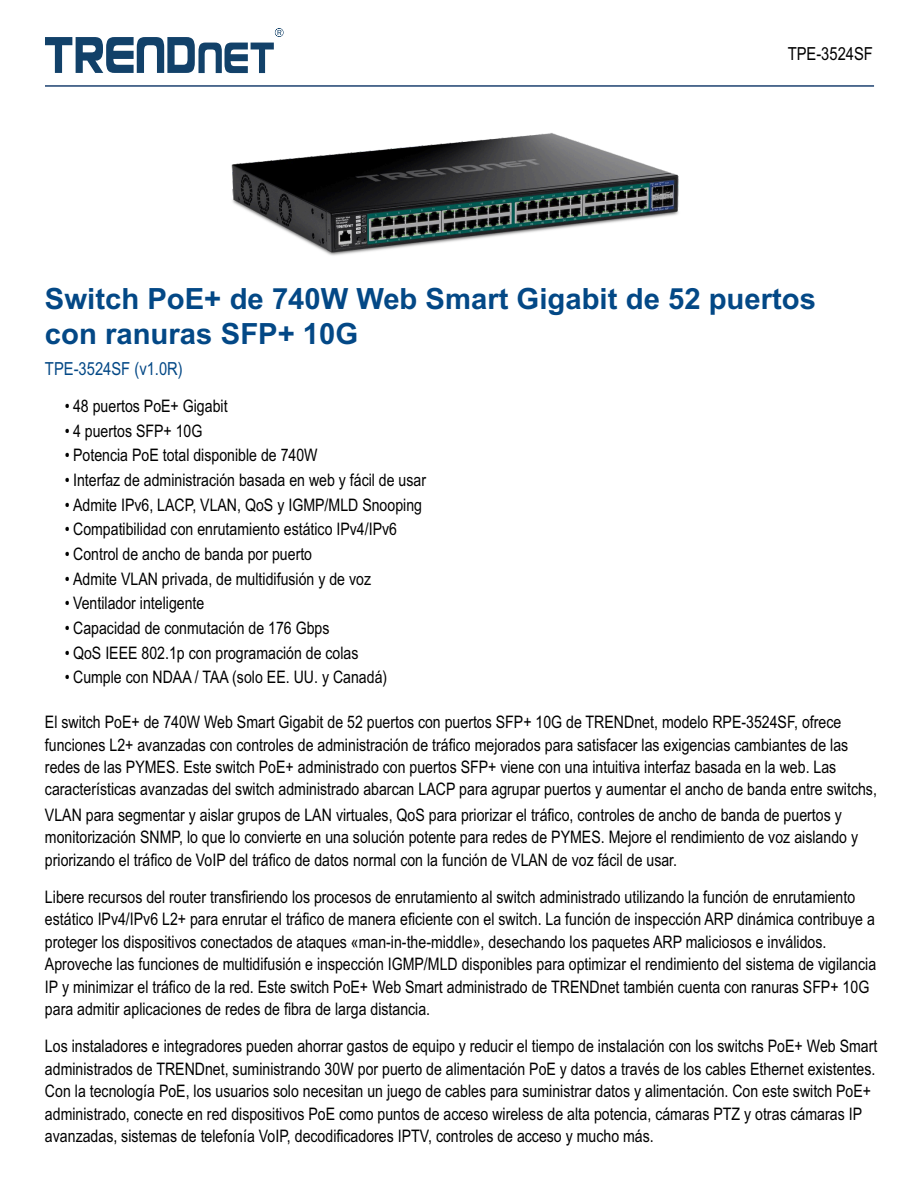
<style>
.page{position:relative;width:918px;height:1188px;background:#fff}
.page>*{position:absolute;margin:0;border:0;box-sizing:border-box;transform-origin:0 0}
.t1{font:700 29.25px/35.1px "Arial";color:#034886}
.t2{font:18px "Arial Narrow";color:#034886}
.t3{font:18px "Arial Narrow";color:#000}
.t4{font:17.25px/22.4px "Arial Narrow";color:#000}
</style>
<div class="page">
<svg style="left:45px;top:37px;width:186px;height:36px"></svg>
<img style="left:231px;top:28px;width:448px;height:228px">
<hr style="left:45px;top:85px;width:829px;height:2px;background:#32537d">
<p class="t3" style="left:788px;top:47px;width:87px">TPE-3524SF</p>
<h1 class="t1" style="left:45px;top:284px;width:773px">Switch PoE+ de 740W Web Smart Gigabit de 52 puertos con ranuras SFP+ 10G</h1>
<p class="t2" style="left:45px;top:362px;width:139px">TPE-3524SF (v1.0R)</p>
<p class="t4" style="left:65px;top:396px;width:164px">• 48 puertos PoE+ Gigabit</p>
<p class="t4" style="left:65px;top:421px;width:139px">• 4 puertos SFP+ 10G</p>
<p class="t4" style="left:65px;top:446px;width:254px">• Potencia PoE total disponible de 740W</p>
<p class="t4" style="left:65px;top:470px;width:363px">• Interfaz de administración basada en web y fácil de usar</p>
<p class="t4" style="left:65px;top:495px;width:359px">• Admite IPv6, LACP, VLAN, QoS y IGMP/MLD Snooping</p>
<p class="t4" style="left:65px;top:520px;width:334px">• Compatibilidad con enrutamiento estático IPv4/IPv6</p>
<p class="t4" style="left:65px;top:544px;width:249px">• Control de ancho de banda por puerto</p>
<p class="t4" style="left:65px;top:569px;width:308px">• Admite VLAN privada, de multidifusión y de voz</p>
<p class="t4" style="left:65px;top:594px;width:141px">• Ventilador inteligente</p>
<p class="t4" style="left:65px;top:618px;width:266px">• Capacidad de conmutación de 176 Gbps</p>
<p class="t4" style="left:65px;top:643px;width:295px">• QoS IEEE 802.1p con programación de colas</p>
<p class="t4" style="left:65px;top:668px;width:324px">• Cumple con NDAA / TAA (solo EE. UU. y Canadá)</p>
<p class="t4" style="left:45px;top:712px;width:833px">El switch PoE+ de 740W Web Smart Gigabit de 52 puertos con puertos SFP+ 10G de TRENDnet, modelo RPE-3524SF, ofrece funciones L2+ avanzadas con controles de administración de tráfico mejorados para satisfacer las exigencias cambiantes de las redes de las PYMES. Este switch PoE+ administrado con puertos SFP+ viene con una intuitiva interfaz basada en la web. Las características avanzadas del switch administrado abarcan LACP para agrupar puertos y aumentar el ancho de banda entre switchs,</p>
<p class="t4" style="left:45px;top:805px;width:815px">VLAN para segmentar y aislar grupos de LAN virtuales, QoS para priorizar el tráfico, controles de ancho de banda de puertos y monitorización SNMP, lo que lo convierte en una solución potente para redes de PYMES. Mejore el rendimiento de voz aislando y priorizando el tráfico de VoIP del tráfico de datos normal con la función de VLAN de voz fácil de usar.</p>
<p class="t4" style="left:45px;top:887px;width:833px">Libere recursos del router transfiriendo los procesos de enrutamiento al switch administrado utilizando la función de enrutamiento estático IPv4/IPv6 L2+ para enrutar el tráfico de manera eficiente con el switch. La función de inspección ARP dinámica contribuye a proteger los dispositivos conectados de ataques «man-in-the-middle», desechando los paquetes ARP maliciosos e inválidos.<br>Aproveche las funciones de multidifusión e inspección IGMP/MLD disponibles para optimizar el rendimiento del sistema de vigilancia IP y minimizar el tráfico de la red. Este switch PoE+ Web Smart administrado de TRENDnet también cuenta con ranuras SFP+ 10G para admitir aplicaciones de redes de fibra de larga distancia.</p>
<p class="t4" style="left:45px;top:1037px;width:834px">Los instaladores e integradores pueden ahorrar gastos de equipo y reducir el tiempo de instalación con los switchs PoE+ Web Smart administrados de TRENDnet, suministrando 30W por puerto de alimentación PoE y datos a través de los cables Ethernet existentes.<br>Con la tecnología PoE, los usuarios solo necesitan un juego de cables para suministrar datos y alimentación. Con este switch PoE+ administrado, conecte en red dispositivos PoE como puntos de acceso wireless de alta potencia, cámaras PTZ y otras cámaras IP avanzadas, sistemas de telefonía VoIP, decodificadores IPTV, controles de acceso y mucho más.</p>
</div>
